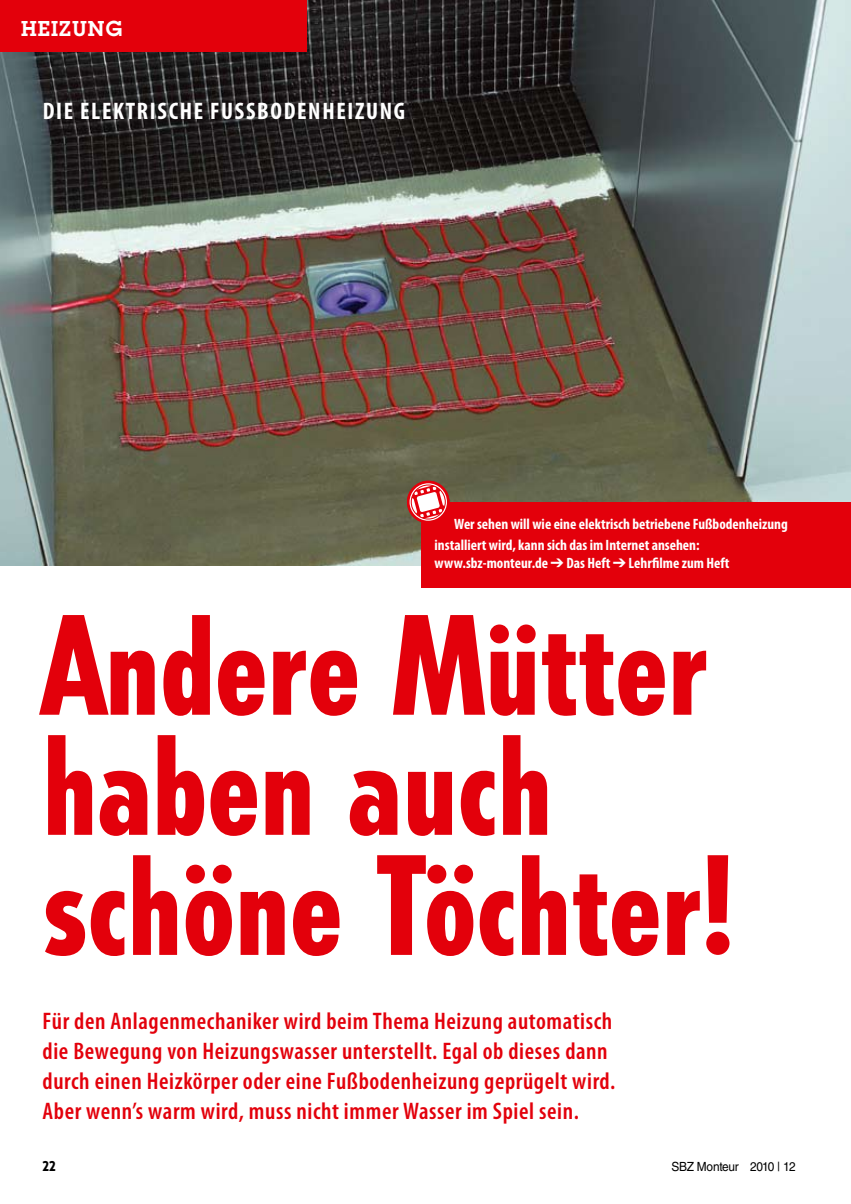
<style>
.page{position:relative;width:851px;height:1204px;background:#fff}
.page>*{position:absolute;margin:0;border:0;box-sizing:border-box;transform-origin:0 0}
.t1{font:800 condensed 135px/120px "Tempo Std";color:#e3000b}
.t2{font:600 condensed 24px/30px "Myriad Pro";letter-spacing:.025em;color:#e3000b}
.t3{font:700 condensed 24px "Myriad Pro";letter-spacing:.07em;color:#fff}
.t4{font:600 21px "Lubalin Graph Std";letter-spacing:.05em;color:#fff}
.t5{font:700 condensed 15px/21px "Myriad Pro";color:#fff}
.t6{font:800 condensed 13.5px "Tempo Std";color:#000}
.t7{font:12.6px "Helvetica LT Std";letter-spacing:-.02em;color:#000;scale:.94 1}
</style>
<div class="page">
<img style="left:0;top:0;width:850px;height:566px">
<div style="left:0;top:0;width:306px;height:51px;background:#e3000b"></div>
<div style="left:422px;top:502px;width:428px;height:85px;background:#e3000b"></div>
<svg style="left:408px;top:482px;width:40px;height:40px"></svg>
<div style="left:407px;top:480px;width:42px;height:43px;border:3px solid #e3000b;border-radius:50%"></div>
<svg style="left:411px;top:485px;width:34px;height:34px"></svg>
<div style="left:411px;top:484px;width:34px;height:35px;border:1px solid #e3000b;border-radius:50%"></div>
<p class="t4" style="left:21px;top:15px;width:102px">HEIZUNG</p>
<p class="t3" style="left:43px;top:96px;width:364px">Die elektrische FuSSbodenheizung</p>
<p class="t5" style="left:434px;top:513px;width:354px;text-indent:20px">Wer sehen will wie eine elektrisch betriebene Fußbodenheizung installiert wird, kann sich das im Internet ansehen:</p>
<p class="t5" style="left:434px;top:552px;width:296px">www.sbz-monteur.de ➔ Das Heft ➔ Lehrfilme zum Heft</p>
<h1 class="t1" style="left:43px;top:604px;width:693px">Andere Mütter haben auch schöne Töchter!</h1>
<p class="t2" style="left:43px;top:1006px;width:574px">Für den Anlagenmechaniker wird beim Thema Heizung automatisch die Bewegung von Heizungswasser unterstellt. Egal ob dieses dann durch einen Heizkörper oder eine Fußbodenheizung geprügelt wird.<br>Aber wenn’s warm wird, muss nicht immer Wasser im Spiel sein.</p>
<p class="t6" style="left:43px;top:1157px;width:14px">22</p>
<p class="t7" style="left:671px;top:1158px;width:133px">SBZ Monteur 2010 | 12</p>
</div>
